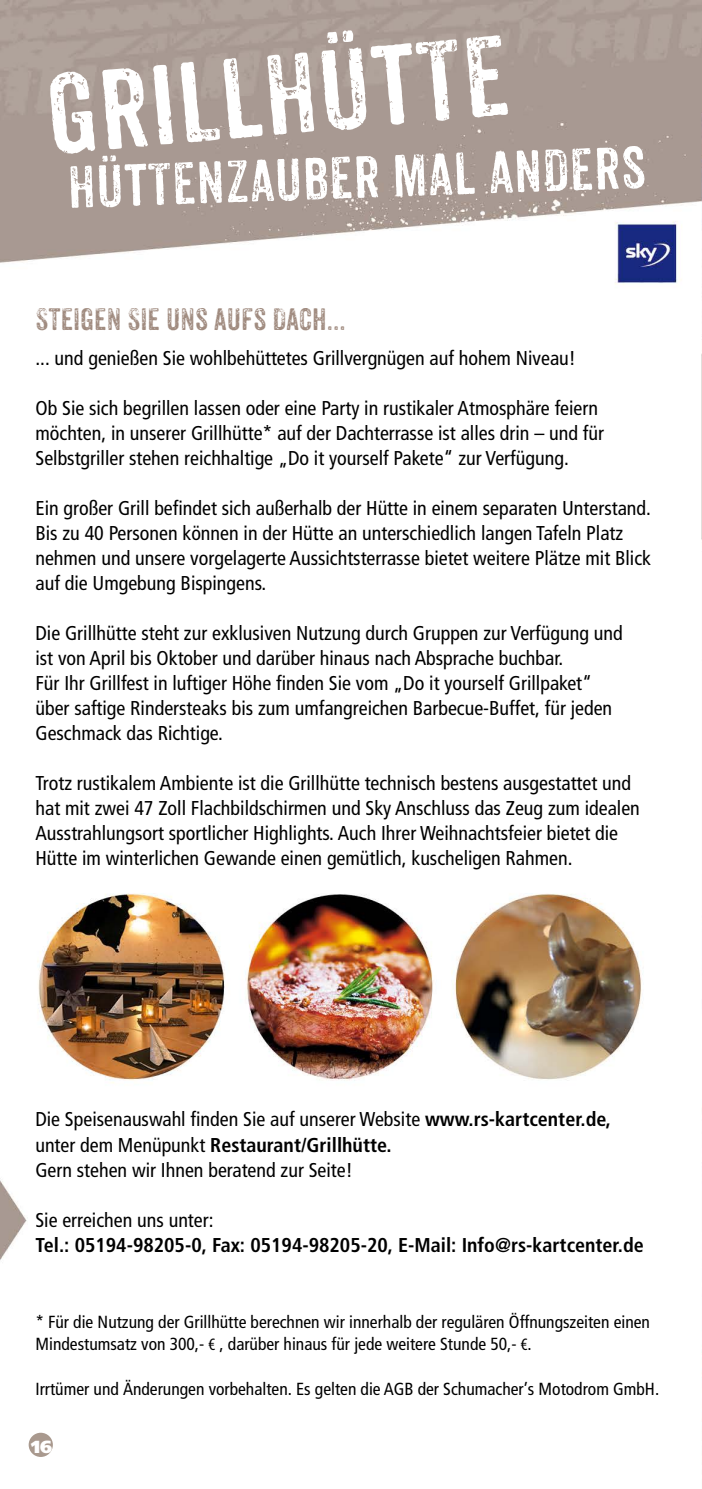
<style>
.page{position:relative;width:702px;height:1489px;background:#fff}
.page>*{position:absolute;margin:0;border:0;box-sizing:border-box;transform-origin:0 0}
.t1{font:110px "Anodyne";color:#fff}
.t2{font:57.5px "Anodyne";color:#fff}
.t3{font:30px "Anodyne";color:#a08b7f}
.t4{font:condensed 20px/25px "Frutiger";color:#000}
.t5{font:700 condensed 20px "Frutiger";color:#000}
.t6{font:condensed 17.5px/22.5px "Frutiger";color:#000}
.t7{font:900 17.5px "Frutiger";color:#fff}
.s1{font-weight:700}
.s2{font-family:"Myriad Pro"}
</style>
<div class="page">
<img style="left:0;top:0;width:702px;height:1457px">
<div style="left:29px;top:1432px;width:24px;height:24px;background:#a9998e;border-radius:50%"></div>
<h1 class="t1" style="left:42px;top:49px;width:464px;rotate:-5deg">GRILL HÜTT E</h1>
<h2 class="t2" style="left:66px;top:153px;width:580px;rotate:-2deg">HÜTT ENZAUBER MAL ANDERS</h2>
<h3 class="t3" style="left:35px;top:301px;width:311px">STEIGEN SIE UNS AUFS DACH...</h3>
<p class="t4" style="left:35px;top:345px;width:542px">... und genießen Sie wohlbehüttetes Grillvergnügen auf hohem Niveau!</p>
<p class="t4" style="left:35px;top:395px;width:570px">Ob Sie sich begrillen lassen oder eine Party in rustikaler Atmosphäre feiern möchten, in unserer Grillhütte* auf der Dachterrasse ist alles drin – und für<br>Selbstgriller stehen reichhaltige „Do it yourself Pakete“ zur Verfügung.</p>
<p class="t4" style="left:35px;top:495px;width:617px">Ein großer Grill befindet sich außerhalb der Hütte in einem separaten Unterstand.<br>Bis zu 40 Personen können in der Hütte an unterschiedlich langen Tafeln Platz nehmen und unsere vorgelagerte Aussichtsterrasse bietet weitere Plätze mit Blick auf die Umgebung Bispingens.</p>
<p class="t4" style="left:35px;top:620px;width:588px">Die Grillhütte steht zur exklusiven Nutzung durch Gruppen zur Verfügung und ist von April bis Oktober und darüber hinaus nach Absprache buchbar.<br>Für Ihr Grillfest in luftiger Höhe finden Sie vom „Do it yourself Grillpaket“ über saftige Rindersteaks bis zum umfangreichen Barbecue-Buffet, für jeden Geschmack das Richtige.</p>
<p class="t4" style="left:35px;top:770px;width:606px">Trotz rustikalem Ambiente ist die Grillhütte technisch bestens ausgestattet und hat mit zwei 47 Zoll Flachbildschirmen und Sky Anschluss das Zeug zum idealen Ausstrahlungsort sportlicher Highlights. Auch Ihrer Weihnachtsfeier bietet die Hütte im winterlichen Gewande einen gemütlich, kuscheligen Rahmen.</p>
<p class="t4" style="left:35px;top:1107px;width:577px">Die Speisenauswahl finden Sie auf unserer Website <span class="s1">www.rs-kartcenter.de, </span>unter dem Menüpunkt <span class="s1">Restaurant/Grillhütte.<br></span>Gern stehen wir Ihnen beratend zur Seite!</p>
<p class="t4" style="left:35px;top:1207px;width:180px">Sie erreichen uns unter:</p>
<p class="t5" style="left:35px;top:1232px;width:610px">Tel.: 05194-98205-0, Fax: 05194-98205-20, E-Mail: Info@rs-kartcenter.de</p>
<p class="t6" style="left:36px;top:1310px;width:616px">* Für die Nutzung der Grillhütte berechnen wir innerhalb der regulären Öffnungszeiten einen<br>Mindestumsatz von 300,- <span class="s2">€</span> , darüber hinaus für jede weitere Stunde 50,- <span class="s2">€</span>.</p>
<p class="t6" style="left:36px;top:1377px;width:625px">Irrtümer und Änderungen vorbehalten. Es gelten die AGB der Schumacher’s Motodrom GmbH.</p>
<p class="t7" style="left:31px;top:1436px;width:23px">16</p>
</div>
